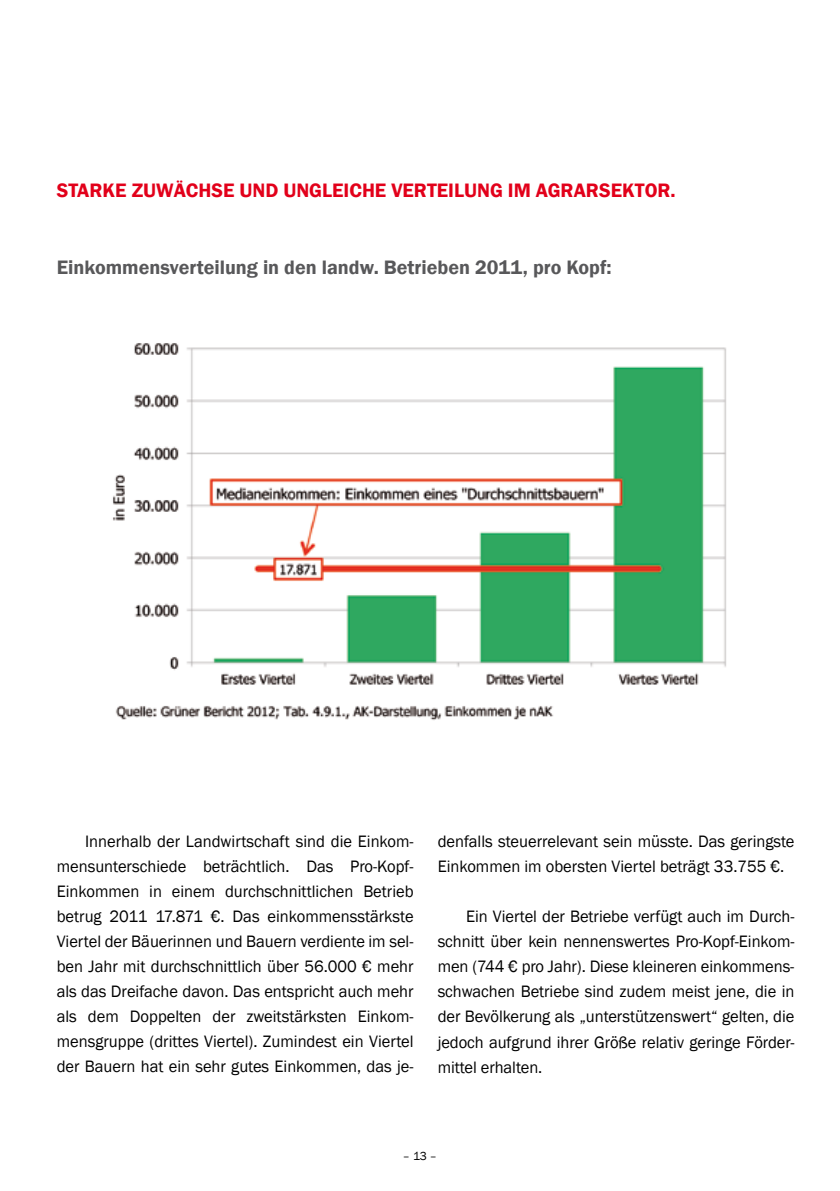
<style>
.page{position:relative;width:840px;height:1191px;background:#fff}
.page>*{position:absolute;margin:0;border:0;box-sizing:border-box;transform-origin:0 0}
.t1{font:600 20px "Franklin Gothic";color:#58585a}
.t2{font:600 20px "Franklin Gothic";color:#e2001a}
.t3{font:17px/25px "Franklin Gothic";color:#000;text-align:justify}
.t4{font:12px "Franklin Gothic";color:#000}
</style>
<div class="page">
<img style="left:113px;top:343px;width:614px;height:377px">
<p class="t2" style="left:57px;top:178px;width:620px">STARKE ZUWÄCHSE UND UNGLEICHE VERTEILUNG IM AG RARSEKTOR.</p>
<p class="t1" style="left:57px;top:255px;width:556px">EINKOMMENSVERTEILUNG IN DEN LANDW. BETRIEBEN 2011, PRO KOPF:</p>
<p class="t3" style="left:57px;top:829px;width:358px;text-indent:28px">Innerhalb der Landwirtschaft sind die Einkom&shy;mensunterschiede beträchtlich. Das Pro-Kopf-Einkommen in einem durchschnittlichen Betrieb betrug 2011 17.871 €. Das einkommensstärkste Viertel der Bäuerinnen und Bauern verdiente im sel&shy;ben Jahr mit durchschnittlich über 56.000 € mehr als das Dreifache davon. Das entspricht auch mehr als dem Doppelten der zweitstärksten Einkom&shy;mensgruppe (drittes Viertel). Zumindest ein Viertel der Bauern hat ein sehr gutes Einkommen, das je-</p>
<p class="t3" style="left:437px;top:829px;width:358px">denfalls steuerrelevant sein müsste. Das geringste<br>Einkommen im obersten Viertel beträgt 33.755 €.</p>
<p class="t3" style="left:437px;top:904px;width:358px;text-indent:28px">Ein Viertel der Betriebe verfügt auch im Durch&shy;schnitt über kein nennenswertes Pro-Kopf-Einkom&shy;men (744 € pro Jahr). Diese kleineren einkommens&shy;schwachen Betriebe sind zudem meist jene, die in der Bevölkerung als „unterstützenswert“ gelten, die jedoch aufgrund ihrer Größe relativ geringe Förder&shy;mittel erhalten.</p>
<p class="t4" style="left:403px;top:1148px;width:36px">– 13 –</p>
</div>
